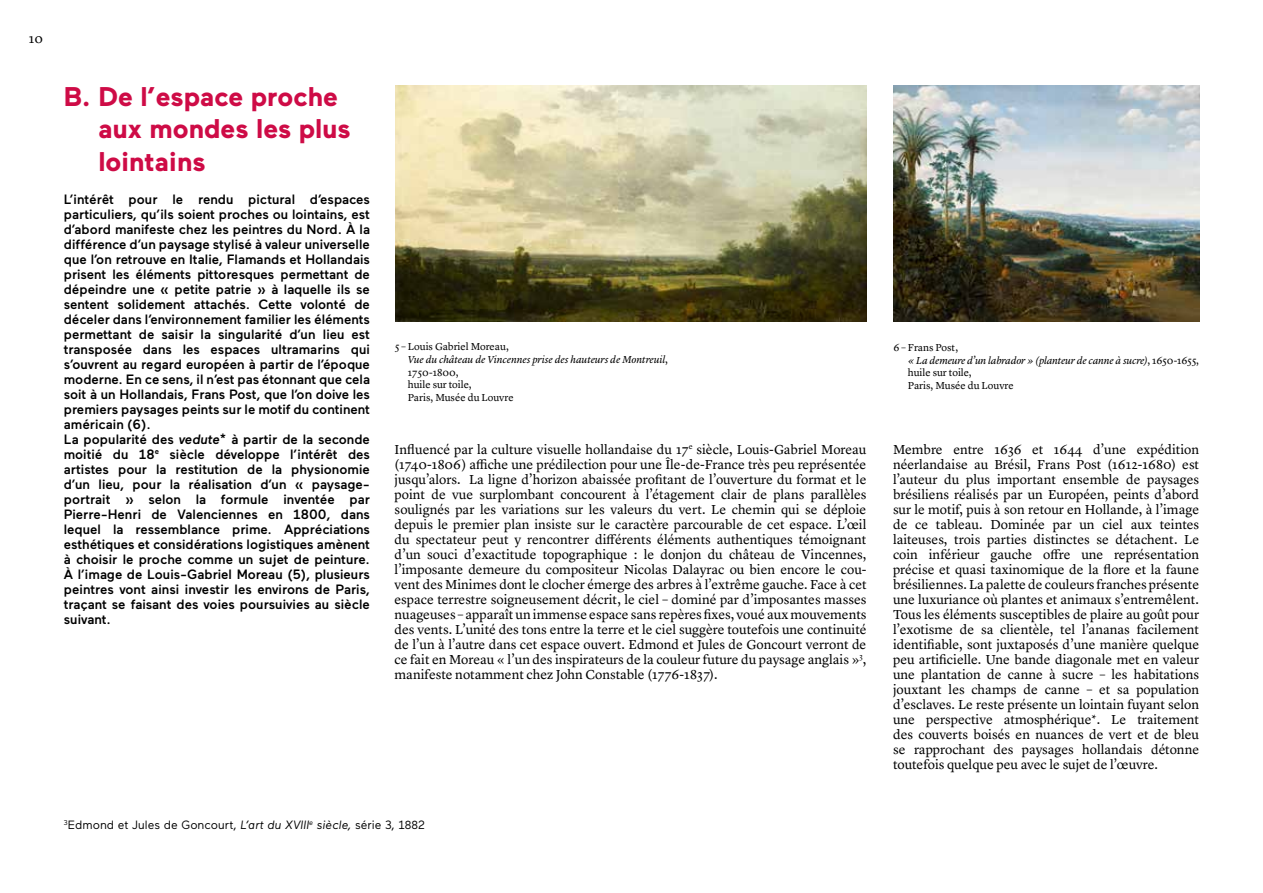
<style>
.page{position:relative;width:1263px;height:893px;background:#fff}
.page>*{position:absolute;margin:0;border:0;box-sizing:border-box;transform-origin:0 0}
.t1{font:700 27px/32.4px "Maax";color:#ce0b46}
.t2{font:13.5px/15px "Lyon Text";color:#000;text-align:justify}
.t3{font:500 13.5px/15px "Maax";color:#000}
.t4{font:12px "Maax";color:#000}
.t5{font:10.5px/12.6px "Lyon Text";color:#000}
.s1{font-style:italic}
</style>
<div class="page">
<img style="left:395px;top:85px;width:471px;height:237px">
<img style="left:893px;top:85px;width:306px;height:236px">
<p class="t2" style="left:29px;top:29px;width:16px">10</p>
<h1 class="t1" style="left:98px;top:81px;width:254px;text-indent:-35px">B. De l’espace proche aux mondes les plus lointains</h1>
<p class="t3" style="left:64px;top:192px;width:308px">L’intérêt pour le rendu pictural d’espaces particuliers, qu’ils soient proches ou lointains, est d’abord manifeste chez les peintres du Nord. À la différence d’un paysage stylisé à valeur universelle que l’on retrouve en Italie, Flamands et Hollandais prisent les éléments pittoresques permettant de dépeindre une « petite patrie » à laquelle ils se sentent solidement attachés. Cette volonté de déceler dans l’environnement familier les éléments permettant de saisir la singularité d’un lieu est transposée dans les espaces ultramarins qui s’ouvrent au regard européen à partir de l’époque moderne. En ce sens, il n’est pas étonnant que cela soit à un Hollandais, Frans Post, que l’on doive les premiers paysages peints sur le motif du continent américain (6).<br>La popularité des <span class="s1">vedute</span>* à partir de la seconde moitié du 18<sup>e</sup> siècle développe l’intérêt des artistes pour la restitution de la physionomie d’un lieu, pour la réalisation d’un « paysage&shy;portrait » selon la formule inventée par Pierre-Henri de Valenciennes en 1800, dans lequel la ressemblance prime. Appréciations esthétiques et considérations logistiques amènent à choisir le proche comme un sujet de peinture.<br>À l’image de Louis-Gabriel Moreau (5), plusieurs peintres vont ainsi investir les environs de Paris, traçant se faisant des voies poursuivies au siècle suivant.</p>
<p class="t5" style="left:408px;top:340px;width:262px;text-indent:-13px">5 – Louis Gabriel Moreau,<br><span class="s1">Vue du château de Vincennes prise des hauteurs de Montreuil</span>,<br>1750-1800,<br>huile sur toile,<br>Paris, Musée du Louvre</p>
<p class="t5" style="left:908px;top:340px;width:293px;text-indent:-14px">6 – Frans Post,<br><span class="s1">« La demeure d’un labrador » (planteur de canne à sucre)</span>, 1650-1655, huile sur toile,<br>Paris, Musée du Louvre</p>
<p class="t2" style="left:395px;top:440px;width:473px">Influencé par la culture visuelle hollandaise du 17<sup>e</sup> siècle, Louis-Gabriel Moreau (1740-1806) affiche une prédilection pour une Île-de-France très peu représentée jusqu’alors. La ligne d’horizon abaissée profitant de l’ouverture du format et le point de vue surplombant concourent à l’étagement clair de plans parallèles soulignés par les variations sur les valeurs du vert. Le chemin qui se déploie depuis le premier plan insiste sur le caractère parcourable de cet espace. L’œil du spectateur peut y rencontrer différents éléments authentiques témoignant d’un souci d’exactitude topographique : le donjon du château de Vincennes, l’imposante demeure du compositeur Nicolas Dalayrac ou bien encore le cou&shy;vent des Minimes dont le clocher émerge des arbres à l’extrême gauche. Face à cet espace terrestre soigneusement décrit, le ciel – dominé par d’imposantes masses nuageuses – apparaît un immense espace sans repères fixes, voué aux mouvements des vents. L’unité des tons entre la terre et le ciel suggère toutefois une continuité de l’un à l’autre dans cet espace ouvert. Edmond et Jules de Goncourt verront de ce fait en Moreau « l’un des inspirateurs de la couleur future du paysage anglais »<sup>3</sup>, manifeste notamment chez John Constable (1776-1837).</p>
<p class="t2" style="left:893px;top:440px;width:308px">Membre entre 1636 et 1644 d’une expédition néerlandaise au Brésil, Frans Post (1612-1680) est l’auteur du plus important ensemble de paysages brésiliens réalisés par un Européen, peints d’abord sur le motif, puis à son retour en Hollande, à l’image de ce tableau. Dominée par un ciel aux teintes laiteuses, trois parties distinctes se détachent. Le coin inférieur gauche offre une représentation précise et quasi taxinomique de la flore et la faune brésiliennes. La palette de couleurs franches présente une luxuriance où plantes et animaux s’entremêlent.<br>Tous les éléments susceptibles de plaire au goût pour l’exotisme de sa clientèle, tel l’ananas facilement identifiable, sont juxtaposés d’une manière quelque peu artificielle. Une bande diagonale met en valeur une plantation de canne à sucre – les habitations jouxtant les champs de canne – et sa population d’esclaves. Le reste présente un lointain fuyant selon une perspective atmosphérique*. Le traitement des couverts boisés en nuances de vert et de bleu se rapprochant des paysages hollandais détonne toutefois quelque peu avec le sujet de l’œuvre.</p>
<p class="t4" style="left:64px;top:819px;width:363px"><sup>3</sup>Edmond et Jules de Goncourt, <span class="s1">L’art du XVIII</span><sup>e</sup> <span class="s1">siècle,</span> série 3, 1882</p>
</div>
